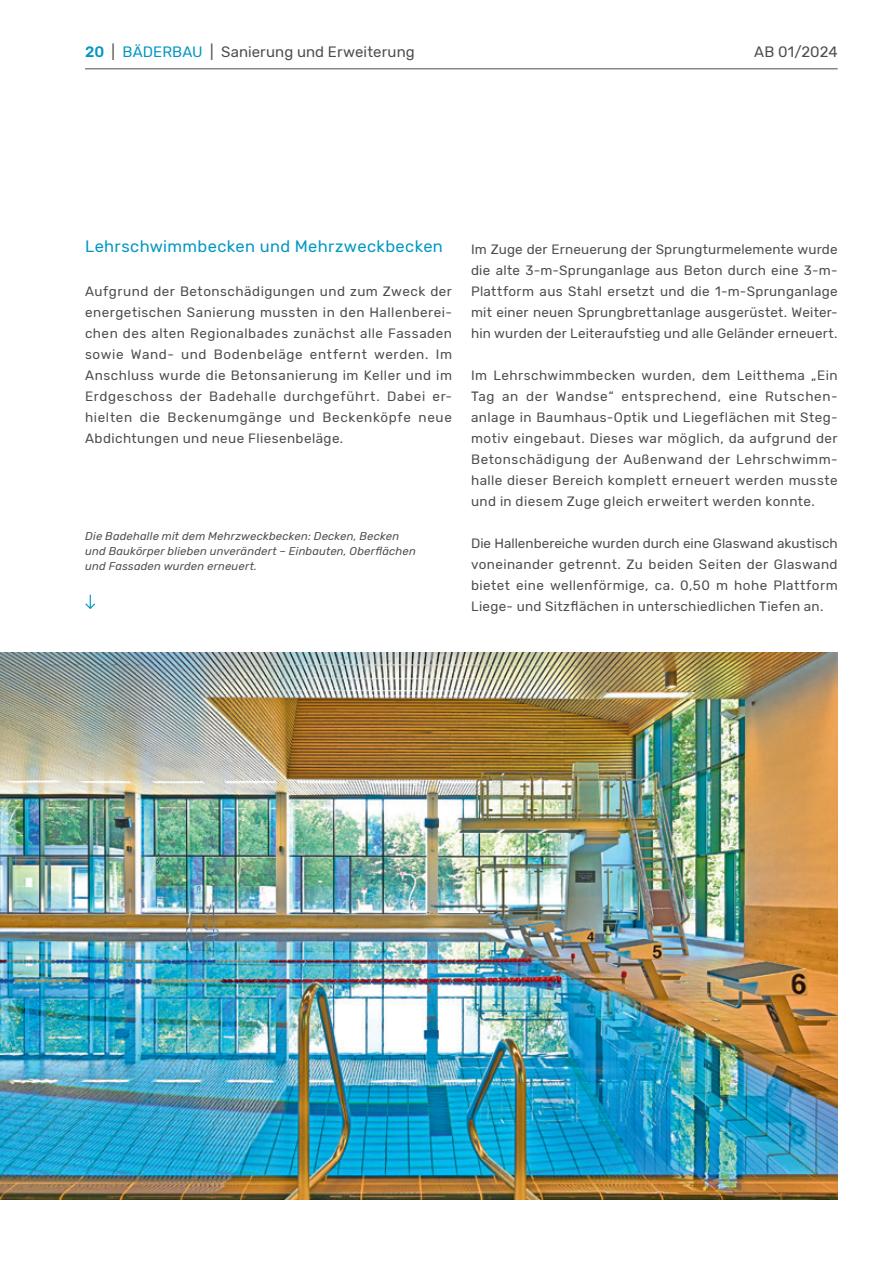
<style>
.page{position:relative;width:893px;height:1263px;background:#fff}
.page>*{position:absolute;margin:0;border:0;box-sizing:border-box;transform-origin:0 0}
.t1{font:16.5px "Rubik";letter-spacing:.02em;color:#0197c2}
.t2{font:15px "Rubik";letter-spacing:.005em;color:#4b4c4d}
.t3{font:13.5px/21px "Rubik";letter-spacing:.03em;color:#4b4c4d;text-align:justify}
.t4{font:italic 11.25px/15px "Rubik";letter-spacing:.02em;color:#4b4c4d}
.s1{font-weight:500;color:#0197c2}
.s2{color:#0197c2}
</style>
<div class="page">
<hr style="left:85px;top:68px;width:753px;height:1px;background:#4b4c4d">
<svg style="left:85px;top:595px;width:10px;height:14px"></svg>
<img style="left:0;top:653px;width:838px;height:546px">
<p class="t2" style="left:85px;top:43px;width:331px"><span class="s1">20</span> | <span class="s2">BÄDERBAU</span> | Sanierung und Erweiterung</p>
<p class="t2" style="left:754px;top:43px;width:85px">AB 01/2024</p>
<p class="t1" style="left:85px;top:237px;width:359px">Lehrschwimmbecken und Mehrzweckbecken</p>
<p class="t3" style="left:85px;top:281px;width:368px">Aufgrund der Betonschädigungen und zum Zweck der energetischen Sanierung mussten in den Hallenberei&shy;chen des alten Regionalbades zunächst alle Fassaden sowie Wand- und Bodenbeläge entfernt werden. Im Anschluss wurde die Betonsanierung im Keller und im Erdgeschoss der Badehalle durchgeführt. Dabei er&shy;hielten die Beckenumgänge und Beckenköpfe neue Abdichtungen und neue Fliesenbeläge.</p>
<p class="t4" style="left:85px;top:529px;width:332px">Die Badehalle mit dem Mehrzweckbecken: Decken, Becken und Baukörper blieben unverändert – Einbauten, Oberflächen und Fassaden wurden erneuert.</p>
<p class="t3" style="left:471px;top:239px;width:368px">Im Zuge der Erneuerung der Sprungturmelemente wurde die alte 3-m-Sprunganlage aus Beton durch eine 3-m-Plattform aus Stahl ersetzt und die 1-m-Sprunganlage mit einer neuen Sprungbrettanlage ausgerüstet. Weiter&shy;hin wurden der Leiteraufstieg und alle Geländer erneuert.</p>
<p class="t3" style="left:471px;top:365px;width:368px">Im Lehrschwimmbecken wurden, dem Leitthema „Ein Tag an der Wandse“ entsprechend, eine Rutschen&shy;anlage in Baumhaus-Optik und Liegeflächen mit Steg&shy;motiv eingebaut. Dieses war möglich, da aufgrund der Betonschädigung der Außenwand der Lehrschwimm&shy;halle dieser Bereich komplett erneuert werden musste und in diesem Zuge gleich erweitert werden konnte.</p>
<p class="t3" style="left:471px;top:533px;width:368px">Die Hallenbereiche wurden durch eine Glaswand akustisch voneinander getrennt. Zu beiden Seiten der Glaswand bietet eine wellenförmige, ca. 0,50 m hohe Plattform Liege- und Sitzflächen in unterschiedlichen Tiefen an.</p>
</div>
